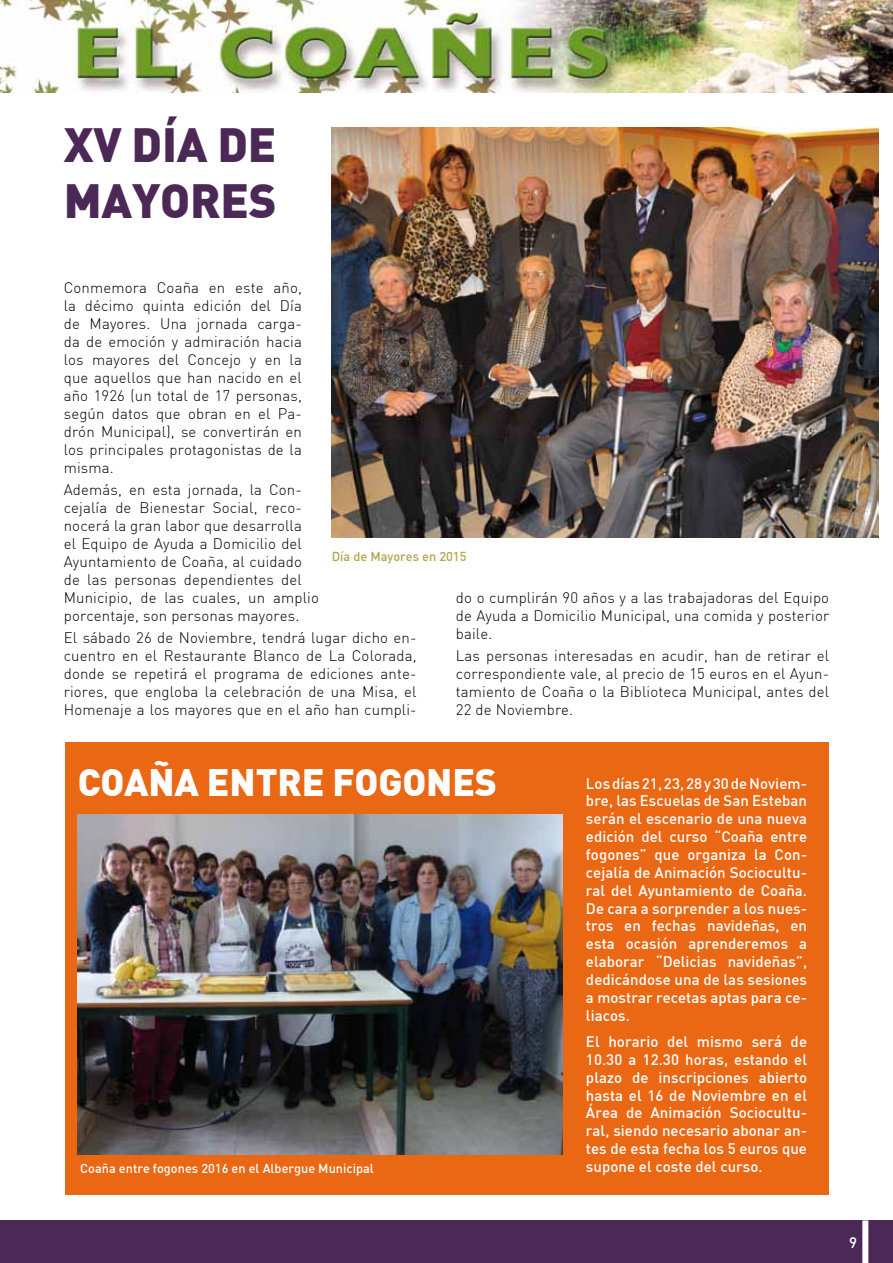
<style>
.page{position:relative;width:893px;height:1263px;background:#fff}
.page>*{position:absolute;margin:0;border:0;box-sizing:border-box;transform-origin:0 0}
.t1{font:900 47.1px/56.4px "DIN";letter-spacing:-.005em;color:#4b2856}
.t2{font:900 37.5px "DIN";letter-spacing:-.005em;color:#fff}
.t3{font:300 15px/18px "DIN";letter-spacing:.01em;color:#000;text-align:justify}
.t4{font:500 15px/17.9px "DIN";letter-spacing:.005em;color:#fff;text-align:justify}
.t5{font:500 12.75px "DIN";color:#fff}
.t6{font:500 12.75px "DIN";color:#b3a650}
</style>
<div class="page">
<img style="left:0;top:0;width:893px;height:92px">
<div style="left:0;top:1220px;width:893px;height:43px;background:#4b2856"></div>
<div style="left:862px;top:1220px;width:6px;height:43px;background:#fff"></div>
<img style="left:332px;top:128px;width:546px;height:410px">
<div style="left:66px;top:742px;width:763px;height:453px;background:#ea6714"></div>
<img style="left:78px;top:815px;width:484px;height:339px">
<h1 class="t1" style="left:64px;top:114px;width:215px">XV DÍA DE<br>MAYORES</h1>
<p class="t3" style="left:64px;top:278px;width:240px">Conmemora Coaña en este año, la décimo quinta edición del Día de Mayores. Una jornada carga&shy;da de emoción y admiración hacia los mayores del Concejo y en la que aquellos que han nacido en el año 1926 (un total de 17 personas, según datos que obran en el Pa&shy;drón Municipal), se convertirán en los principales protagonistas de la misma.</p>
<p class="t3" style="left:64px;top:480px;width:257px;text-align:left">Además, en esta jornada, la Con&shy;cejalía de Bienestar Social, reco&shy;nocerá la gran labor que desarrolla<br>el Equipo de Ayuda a Domicilio del Ayuntamiento de Coaña, al cuidado de las personas dependientes del Municipio, de las cuales, un amplio porcentaje, son personas mayores.</p>
<p class="t3" style="left:64px;top:629px;width:354px">El sábado 26 de Noviembre, tendrá lugar dicho en&shy;cuentro en el Restaurante Blanco de La Colorada, donde se repetirá el programa de ediciones ante&shy;riores, que engloba la celebración de una Misa, el Homenaje a los mayores que en el año han cumpli-</p>
<p class="t6" style="left:332px;top:549px;width:136px">Día de Mayores en 2015</p>
<p class="t3" style="left:456px;top:588px;width:375px">do o cumplirán 90 años y a las trabajadoras del Equipo de Ayuda a Domicilio Municipal, una comida y posterior baile.</p>
<p class="t3" style="left:456px;top:646px;width:375px">Las personas interesadas en acudir, han de retirar el correspondiente vale, al precio de 15 euros en el Ayun&shy;tamiento de Coaña o la Biblioteca Municipal, antes del 22 de Noviembre.</p>
<h2 class="t2" style="left:78px;top:757px;width:421px">COAÑA ENTRE FOGONES</h2>
<p class="t5" style="left:80px;top:1160px;width:295px">Coaña entre fogones 2016 en el Albergue Municipal</p>
<p class="t4" style="left:586px;top:774px;width:223px">Los días 21, 23, 28 y 30 de Noviem&shy;bre, las Escuelas de San Esteban serán el escenario de una nueva edición del curso “Coaña entre fogones” que organiza la Con&shy;cejalía de Animación Sociocultu&shy;ral del Ayuntamiento de Coaña.<br>De cara a sorprender a los nues&shy;tros en fechas navideñas, en esta ocasión aprenderemos a elaborar “Delicias navideñas”, dedicándose una de las sesiones a mostrar recetas aptas para ce&shy;liacos.</p>
<p class="t4" style="left:586px;top:1032px;width:223px">El horario del mismo será de 10.30 a 12.30 horas, estando el plazo de inscripciones abierto hasta el 16 de Noviembre en el Área de Animación Sociocultu&shy;ral, siendo necesario abonar an&shy;tes de esta fecha los 5 euros que supone el coste del curso.</p>
<p class="t4" style="left:849px;top:1233px;width:9px">9</p>
</div>
